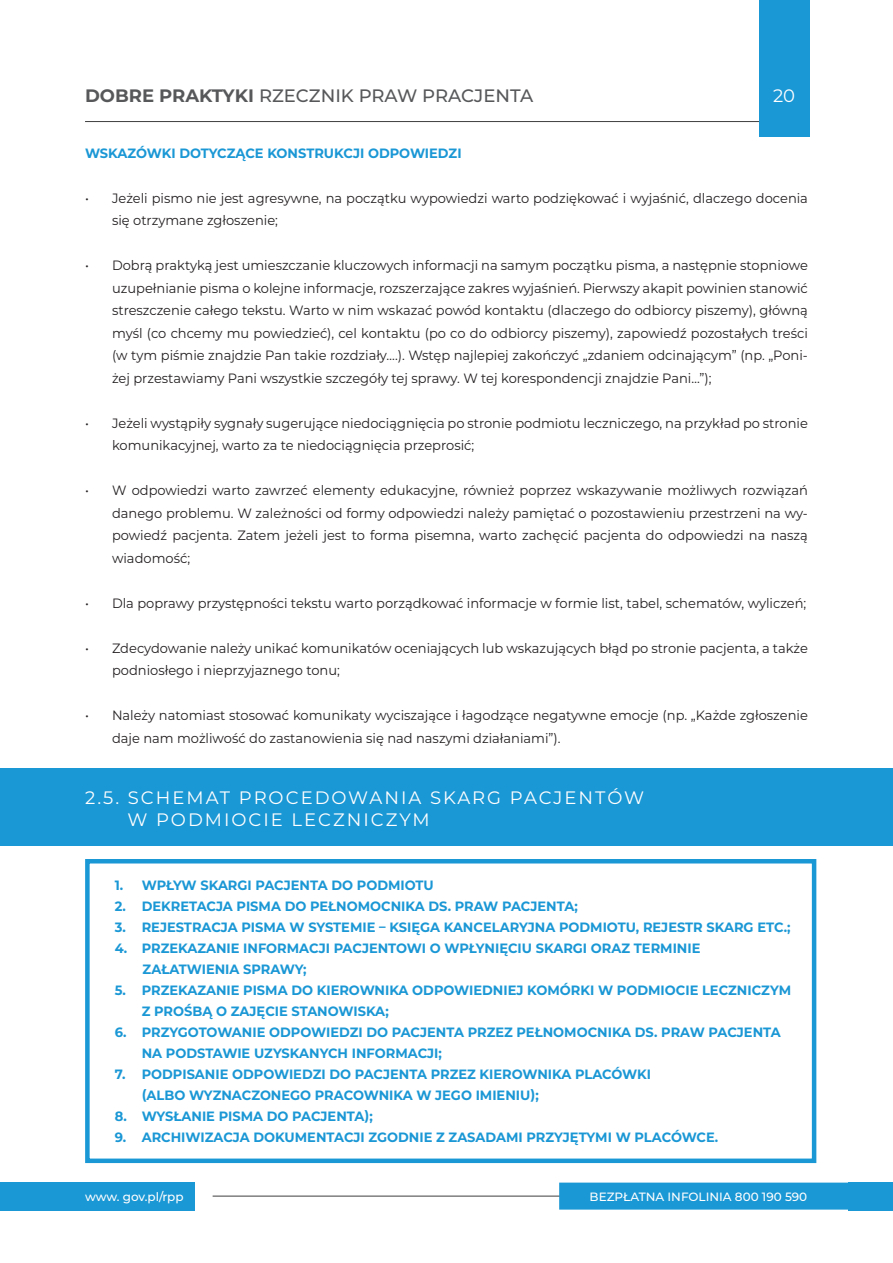
<style>
.page{position:relative;width:893px;height:1263px;background:#fff}
.page>*{position:absolute;margin:0;border:0;box-sizing:border-box;transform-origin:0 0}
.t1{font:18px/21.6px "Montserrat";letter-spacing:.11em;color:#fff}
.t2{font:500 18px "Montserrat";color:#57585a}
.t3{font:13.5px/22.5px "Montserrat";color:#231f20;scale:.96 1}
.t4{font:700 13.5px/21px "Montserrat";color:#1a97d5;scale:.96 1}
.t5{font:500 12px "Montserrat";color:#fff}
.s1{font-weight:700}
</style>
<div class="page">
<div style="left:0;top:1182px;width:195px;height:29px;background:#1a97d5"></div>
<hr style="left:85px;top:121px;width:704px;height:1px;background:#3e3e3f">
<div style="left:759px;top:0;width:50px;height:136px;background:#1a97d5"></div>
<hr style="left:213px;top:1196px;width:446px;height:1px;background:#3e3e3f">
<div style="left:559px;top:1182px;width:334px;height:27px;background:#1a97d5"></div>
<div style="left:0;top:769px;width:893px;height:77px;background:#1a97d5"></div>
<div style="left:85px;top:859px;width:731px;height:304px;border:4px solid #1a97d5"></div>
<div style="left:848px;top:1182px;width:45px;height:29px;background:#1a97d5"></div>
<h1 class="t2" style="left:85px;top:84px;width:450px"><span class="s1">DOBRE PRAKTYKI</span> RZECZNIK PRAW PRACJENTA</h1>
<h1 class="t1" style="left:773px;top:85px;width:24px">20</h1>
<p class="t4" style="left:85px;top:142px;width:394px">WSKAZÓWKI DOTYCZĄCE KONSTRUKCJI ODPOWIEDZI</p>
<p class="t3" style="left:112px;top:186px;width:726px;text-indent:-27px">• Jeżeli pismo nie jest agresywne, na początku wypowiedzi warto podziękować i wyjaśnić, dlaczego docenia się otrzymane zgłoszenie;</p>
<p class="t3" style="left:112px;top:254px;width:726px;text-align:justify;text-indent:-27px">• Dobrą praktyką jest umieszczanie kluczowych informacji na samym początku pisma, a następnie stopniowe uzupełnianie pisma o kolejne informacje, rozszerzające zakres wyjaśnień. Pierwszy akapit powinien stanowić streszczenie całego tekstu. Warto w nim wskazać powód kontaktu (dlaczego do odbiorcy piszemy), główną myśl (co chcemy mu powiedzieć), cel kontaktu (po co do odbiorcy piszemy), zapowiedź pozostałych treści (w tym piśmie znajdzie Pan takie rozdziały….). Wstęp najlepiej zakończyć „zdaniem odcinającym” (np. „Poni&shy;żej przestawiamy Pani wszystkie szczegóły tej sprawy. W tej korespondencji znajdzie Pani…”);</p>
<p class="t3" style="left:112px;top:411px;width:726px;text-indent:-27px">• Jeżeli wystąpiły sygnały sugerujące niedociągnięcia po stronie podmiotu leczniczego, na przykład po stronie komunikacyjnej, warto za te niedociągnięcia przeprosić;</p>
<p class="t3" style="left:112px;top:479px;width:726px;text-align:justify;text-indent:-27px">• W odpowiedzi warto zawrzeć elementy edukacyjne, również poprzez wskazywanie możliwych rozwiązań danego problemu. W zależności od formy odpowiedzi należy pamiętać o pozostawieniu przestrzeni na wy&shy;powiedź pacjenta. Zatem jeżeli jest to forma pisemna, warto zachęcić pacjenta do odpowiedzi na naszą wiadomość;</p>
<p class="t3" style="left:85px;top:591px;width:753px">• Dla poprawy przystępności tekstu warto porządkować informacje w formie list, tabel, schematów, wyliczeń;</p>
<p class="t3" style="left:112px;top:636px;width:726px;text-indent:-27px">• Zdecydowanie należy unikać komunikatów oceniających lub wskazujących błąd po stronie pacjenta, a także podniosłego i nieprzyjaznego tonu;</p>
<p class="t3" style="left:112px;top:704px;width:726px;text-indent:-27px">• Należy natomiast stosować komunikaty wyciszające i łagodzące negatywne emocje (np. „Każde zgłoszenie daje nam możliwość do zastanowienia się nad naszymi działaniami”).</p>
<h1 class="t1" style="left:127px;top:786px;width:518px;text-indent:-42px">2.5. SCHEMAT PROCEDOWANIA SKARG PACJENTÓW<br>W PODMIOCIE LECZNICZYM</h1>
<p class="t4" style="left:115px;top:874px;width:334px">1. WPŁYW SKARGI PACJENTA DO PODMIOTU</p>
<p class="t4" style="left:115px;top:895px;width:484px">2. DEKRETACJA PISMA DO PEŁNOMOCNIKA DS. PRAW PACJENTA;</p>
<p class="t4" style="left:115px;top:916px;width:705px">3. REJESTRACJA PISMA W SYSTEMIE – KSIĘGA KANCELARYJNA PODMIOTU, REJESTR SKARG ETC.;</p>
<p class="t4" style="left:143px;top:937px;width:583px;text-indent:-28px">4. PRZEKAZANIE INFORMACJI PACJENTOWI O WPŁYNIĘCIU SKARGI ORAZ TERMINIE<br>ZAŁATWIENIA SPRAWY;</p>
<p class="t4" style="left:142px;top:979px;width:678px;text-indent:-27px">5. PRZEKAZANIE PISMA DO KIEROWNIKA ODPOWIEDNIEJ KOMÓRKI W PODMIOCIE LECZNICZYM<br>Z PROŚBĄ O ZAJĘCIE STANOWISKA;</p>
<p class="t4" style="left:142px;top:1021px;width:667px;text-indent:-27px">6. PRZYGOTOWANIE ODPOWIEDZI DO PACJENTA PRZEZ PEŁNOMOCNIKA DS. PRAW PACJENTA<br>NA PODSTAWIE UZYSKANYCH INFORMACJI;</p>
<p class="t4" style="left:142px;top:1063px;width:532px;text-indent:-27px">7. PODPISANIE ODPOWIEDZI DO PACJENTA PRZEZ KIEROWNIKA PLACÓWKI (ALBO WYZNACZONEGO PRACOWNIKA W JEGO IMIENIU);</p>
<p class="t4" style="left:115px;top:1105px;width:270px">8. WYSŁANIE PISMA DO PACJENTA);</p>
<p class="t4" style="left:115px;top:1126px;width:630px">9. ARCHIWIZACJA DOKUMENTACJI ZGODNIE Z ZASADAMI PRZYJĘTYMI W PLACÓWCE.</p>
<p class="t5" style="left:85px;top:1188px;width:100px">www. gov.pl/rpp</p>
<p class="t5" style="left:590px;top:1188px;width:219px">BEZPŁATNA INFOLINIA 800 190 590</p>
</div>
